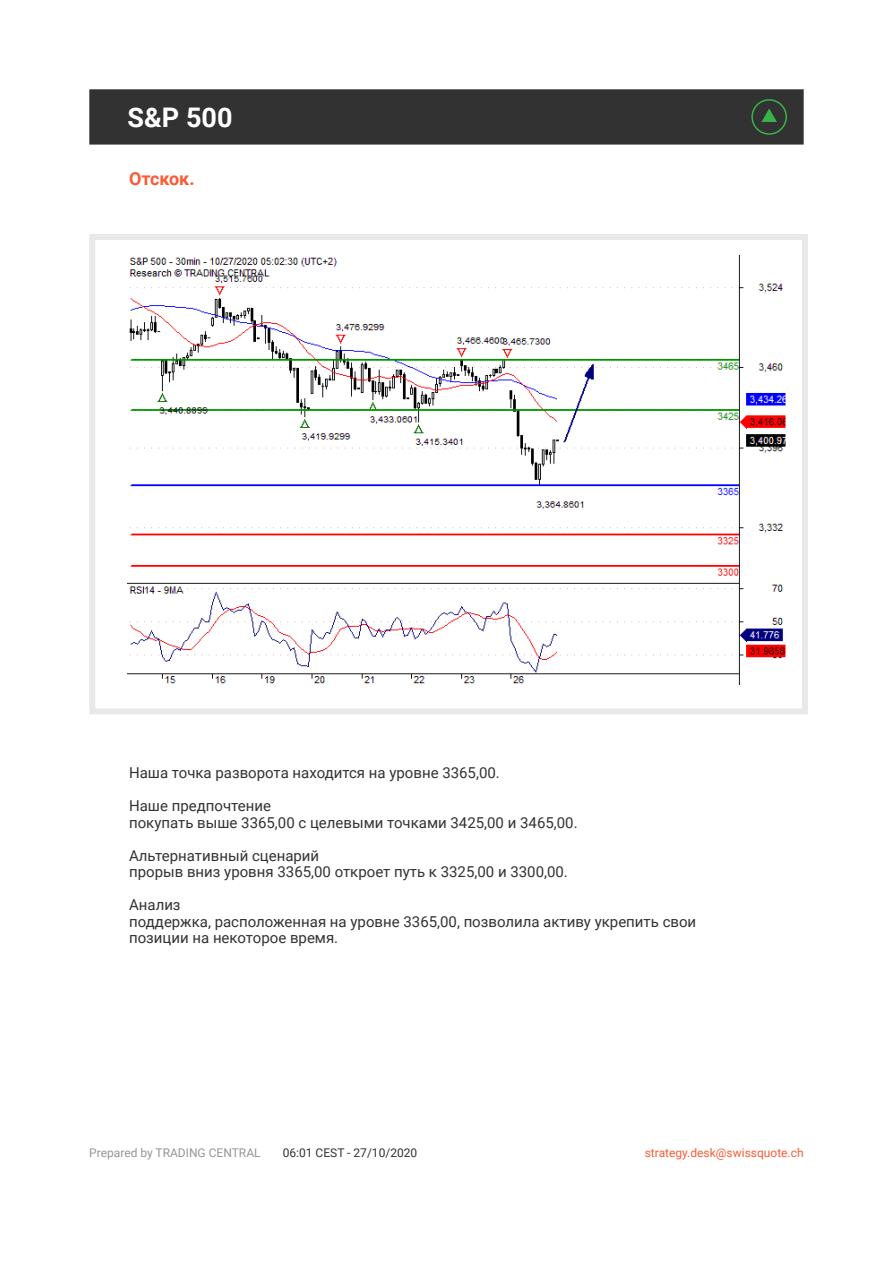
<style>
.page{position:relative;width:893px;height:1263px;background:#fff}
.page>*{position:absolute;margin:0;border:0;box-sizing:border-box;transform-origin:0 0}
.t1{font:700 27px "Roboto";color:#fff}
.t2{font:700 18px "Roboto";color:#fa5b35}
.t3{font:15px/16.5px "Roboto";color:#323232}
.t4{font:12px "Roboto";color:#fa5b35}
.t5{font:12px "Roboto";color:#939598}
.t6{font:12px "Roboto";color:#323232}
</style>
<div class="page">
<div style="left:89px;top:234px;width:719px;height:480px;border:6px solid #e9e8e7"></div>
<div style="left:89px;top:89px;width:715px;height:56px;background:#323232;border:2px solid #323232"></div>
<img style="left:128px;top:255px;width:658px;height:429px">
<svg style="left:751px;top:99px;width:36px;height:36px"></svg>
<h1 class="t1" style="left:128px;top:98px;width:106px">S&amp;P 500</h1>
<p class="t2" style="left:129px;top:166px;width:67px">Отскок.</p>
<p class="t3" style="left:129px;top:764px;width:372px">Наша точка разворота находится на уровне 3365,00.</p>
<p class="t3" style="left:129px;top:797px;width:450px">Наше предпочтение<br>покупать выше 3365,00 с целевыми точками 3425,00 и 3465,00.</p>
<p class="t3" style="left:129px;top:846px;width:440px">Альтернативный сценарий<br>прорыв вниз уровня 3365,00 откроет путь к 3325,00 и 3300,00.</p>
<p class="t3" style="left:129px;top:896px;width:569px">Анализ<br>поддержка, расположенная на уровне 3365,00, позволила активу укрепить свои позиции на некоторое время.</p>
<p class="t5" style="left:89px;top:1144px;width:173px">Prepared by TRADING CENTRAL</p>
<p class="t6" style="left:283px;top:1144px;width:136px">06:01 CEST - 27/10/2020</p>
<p class="t4" style="left:645px;top:1144px;width:160px">strategy.desk@swissquote.ch</p>
</div>
